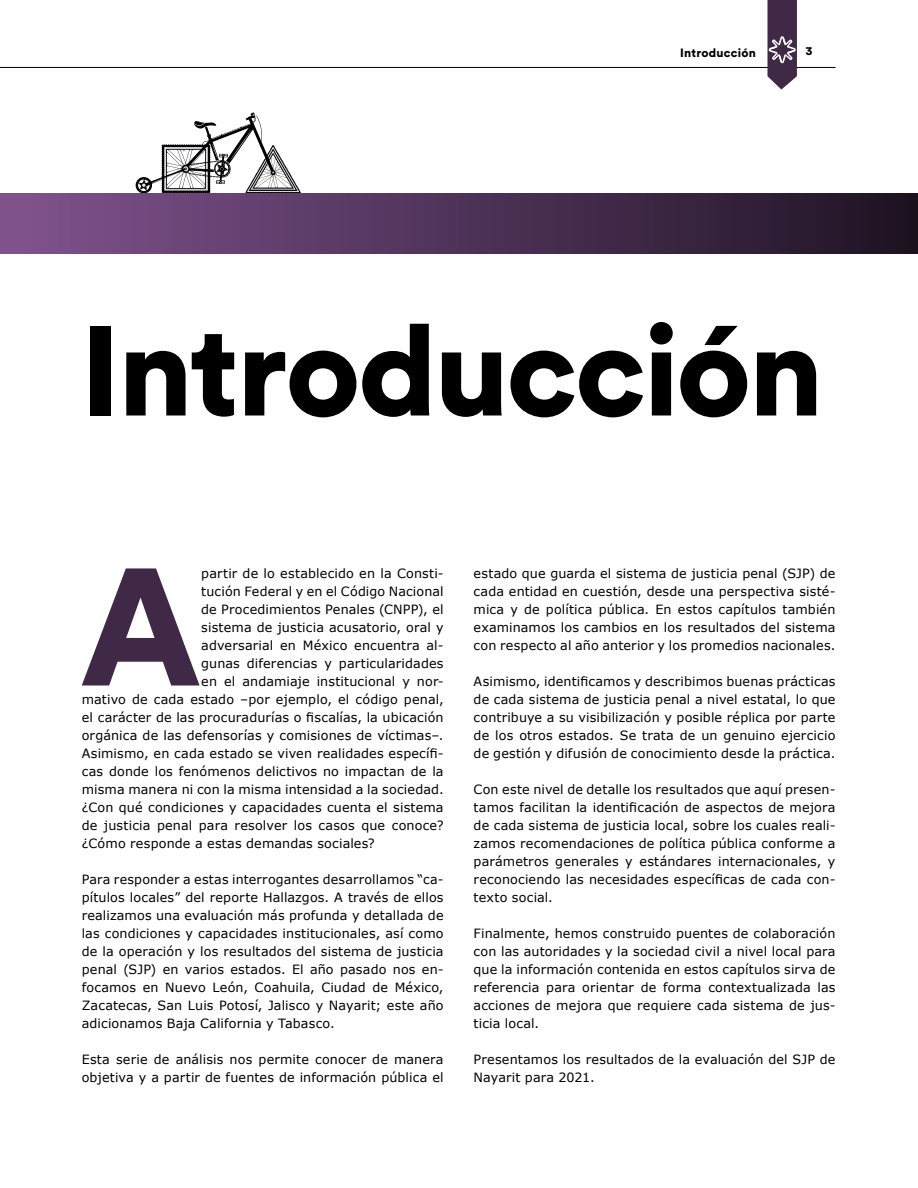
<style>
.page{position:relative;width:918px;height:1188px;background:#fff}
.page>*{position:absolute;margin:0;border:0;box-sizing:border-box;transform-origin:0 0}
.t1{font:900 165.15px "Circular Std";color:#402946}
.t2{font:900 126.75px "Circular Std";letter-spacing:-.025em;color:#000}
.t3{font:12.75px/18px "Verdana";letter-spacing:.01em;color:#000;text-align:justify}
.t4{font:900 12px "Circular Std";letter-spacing:.02em;color:#000}
</style>
<div class="page">
<hr style="left:0;top:67px;width:835px;height:1px;background:#000">
<svg style="left:767px;top:0;width:30px;height:90px;background:#604d65"></svg>
<div style="left:136px;top:177px;width:16px;height:16px;border:2px solid #000;border-radius:50%"></div>
<svg style="left:137px;top:112px;width:164px;height:81px"></svg>
<div style="left:0;top:193px;width:918px;height:61px;background:linear-gradient(to right,#80538e,#1e1323)"></div>
<p class="t4" style="left:680px;top:45px;width:77px">Introducción</p>
<p class="t4" style="left:806px;top:43px;width:8px">3</p>
<h2 class="t2" style="left:81px;top:287px;width:744px">Introducción</h2>
<h1 class="t1" style="left:80px;top:518px;width:123px">A</h1>
<p class="t3" style="left:201px;top:564px;width:244px">partir de lo establecido en la Consti-</p>
<p class="t3" style="left:201px;top:582px;width:244px">tución Federal y en el Código Nacional</p>
<p class="t3" style="left:201px;top:600px;width:244px">de Procedimientos Penales (CNPP), el</p>
<p class="t3" style="left:201px;top:618px;width:244px">sistema de justicia acusatorio, oral y</p>
<p class="t3" style="left:201px;top:636px;width:244px">adversarial en México encuentra al-</p>
<p class="t3" style="left:201px;top:654px;width:244px">gunas diferencias y particularidades</p>
<p class="t3" style="left:201px;top:672px;width:244px">en el andamiaje institucional y nor-</p>
<p class="t3" style="left:82px;top:690px;width:363px">mativo de cada estado –por ejemplo, el código penal,</p>
<p class="t3" style="left:82px;top:708px;width:363px">el carácter de las procuradurías o fiscalías, la ubicación</p>
<p class="t3" style="left:82px;top:726px;width:363px">orgánica de las defensorías y comisiones de víctimas–.</p>
<p class="t3" style="left:82px;top:744px;width:363px">Asimismo, en cada estado se viven realidades específi-</p>
<p class="t3" style="left:82px;top:762px;width:363px">cas donde los fenómenos delictivos no impactan de la</p>
<p class="t3" style="left:82px;top:780px;width:363px">misma manera ni con la misma intensidad a la sociedad.</p>
<p class="t3" style="left:82px;top:798px;width:363px">¿Con qué condiciones y capacidades cuenta el sistema</p>
<p class="t3" style="left:82px;top:816px;width:363px">de justicia penal para resolver los casos que conoce?</p>
<p class="t3" style="left:82px;top:834px;width:295px">¿Cómo responde a estas demandas sociales?</p>
<p class="t3" style="left:82px;top:870px;width:363px">Para responder a estas interrogantes desarrollamos “ca&shy;pítulos locales” del reporte Hallazgos. A través de ellos realizamos una evaluación más profunda y detallada de las condiciones y capacidades institucionales, así como de la operación y los resultados del sistema de justicia penal (SJP) en varios estados. El año pasado nos en&shy;focamos en Nuevo León, Coahuila, Ciudad de México, Zacatecas, San Luis Potosí, Jalisco y Nayarit; este año adicionamos Baja California y Tabasco.</p>
<p class="t3" style="left:82px;top:1050px;width:363px">Esta serie de análisis nos permite conocer de manera objetiva y a partir de fuentes de información pública el</p>
<p class="t3" style="left:474px;top:564px;width:363px">estado que guarda el sistema de justicia penal (SJP) de cada entidad en cuestión, desde una perspectiva sisté&shy;mica y de política pública. En estos capítulos también examinamos los cambios en los resultados del sistema con respecto al año anterior y los promedios nacionales.</p>
<p class="t3" style="left:474px;top:672px;width:363px">Asimismo, identificamos y describimos buenas prácticas de cada sistema de justicia penal a nivel estatal, lo que contribuye a su visibilización y posible réplica por parte de los otros estados. Se trata de un genuino ejercicio de gestión y difusión de conocimiento desde la práctica.</p>
<p class="t3" style="left:474px;top:780px;width:363px">Con este nivel de detalle los resultados que aquí presen&shy;tamos facilitan la identificación de aspectos de mejora de cada sistema de justicia local, sobre los cuales reali&shy;zamos recomendaciones de política pública conforme a parámetros generales y estándares internacionales, y reconociendo las necesidades específicas de cada con&shy;texto social.</p>
<p class="t3" style="left:474px;top:924px;width:363px">Finalmente, hemos construido puentes de colaboración con las autoridades y la sociedad civil a nivel local para que la información contenida en estos capítulos sirva de referencia para orientar de forma contextualizada las acciones de mejora que requiere cada sistema de jus&shy;ticia local.</p>
<p class="t3" style="left:474px;top:1050px;width:363px">Presentamos los resultados de la evaluación del SJP de<br>Nayarit para 2021.</p>
</div>
